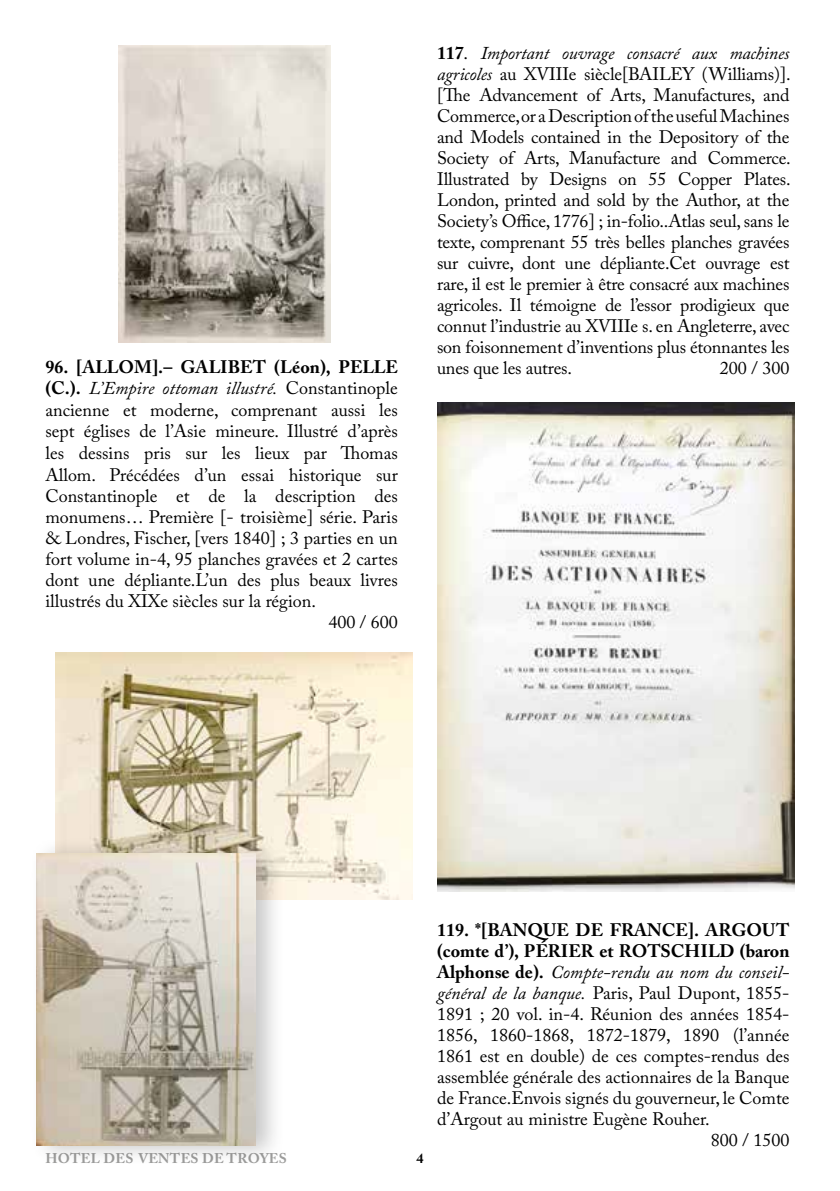
<style>
.page{position:relative;width:840px;height:1191px;background:#fff}
.page>*{position:absolute;margin:0;border:0;box-sizing:border-box;transform-origin:0 0}
.t1{font:18px/21px "Adobe Caslon Pro";color:#000;text-align:justify}
.t2{font:700 18px "Adobe Caslon Pro";color:#000}
.t3{font:italic 18px "Adobe Caslon Pro";color:#000}
.t4{font:700 14px "Adobe Caslon Pro";letter-spacing:.02em;color:#9d9d9c}
.t5{font:700 14px "Adobe Caslon Pro";color:#000}
.s1{font-weight:700;font-style:normal}
.s2{font-style:normal}
.s3{font-weight:700}
.s4{font-style:italic}
</style>
<div class="page">
<img style="left:437px;top:403px;width:357px;height:488px">
<img style="left:118px;top:46px;width:212px;height:296px">
<img style="left:55px;top:652px;width:357px;height:247px">
<div style="left:29px;top:836px;width:256px;height:330px;background:#000;opacity:.22"></div>
<img style="left:37px;top:854px;width:218px;height:291px">
<p class="t2" style="left:45px;top:356px;width:354px">96. [ALLOM].– GALIBET (Léon), PELLE</p>
<p class="t3" style="left:45px;top:377px;width:354px"><span class="s1">(C.).</span> L’Empire ottoman illustré. <span class="s2">Constantinople</span></p>
<p class="t1" style="left:45px;top:399px;width:354px">ancienne et moderne, comprenant aussi les</p>
<p class="t1" style="left:45px;top:420px;width:354px">sept églises de l’Asie mineure. Illustré d’après</p>
<p class="t1" style="left:45px;top:442px;width:354px">les dessins pris sur les lieux par Thomas</p>
<p class="t1" style="left:45px;top:464px;width:354px">Allom. Précédées d’un essai historique sur</p>
<p class="t1" style="left:45px;top:485px;width:354px">Constantinople et de la description des</p>
<p class="t1" style="left:45px;top:506px;width:354px">monumens… Première [- troisième] série. Paris</p>
<p class="t1" style="left:45px;top:527px;width:354px">&amp; Londres, Fischer, [vers 1840] ; 3 parties en un</p>
<p class="t1" style="left:45px;top:548px;width:354px">fort volume in-4, 95 planches gravées et 2 cartes</p>
<p class="t1" style="left:45px;top:569px;width:354px">dont une dépliante.L’un des plus beaux livres</p>
<p class="t1" style="left:45px;top:590px;width:272px">illustrés du XIXe siècles sur la région.</p>
<p class="t1" style="left:328px;top:611px;width:71px">400 / 600</p>
<p class="t1" style="left:437px;top:42px;width:355px"><span class="s3">117</span>. <span class="s4">Important ouvrage consacré aux machines agricoles</span> au XVIIIe siècle[BAILEY (Williams)]. [The Advancement of Arts, Manufactures, and Commerce, or a Description of the useful Machines and Models contained in the Depository of the Society of Arts, Manufacture and Commerce.<br>Illustrated by Designs on 55 Copper Plates.<br>London, printed and sold by the Author, at the Society’s Office, 1776] ; in-folio..Atlas seul, sans le texte, comprenant 55 très belles planches gravées sur cuivre, dont une dépliante.Cet ouvrage est rare, il est le premier à être consacré aux machines agricoles. Il témoigne de l’essor prodigieux que connut l’industrie au XVIIIe s. en Angleterre, avec son foisonnement d’inventions plus étonnantes les unes que les autres.</p>
<p class="t1" style="left:719px;top:357px;width:71px">200 / 300</p>
<p class="t4" style="left:45px;top:1149px;width:243px">HOTEL DES VENTES DE TROYES</p>
<p class="t5" style="left:416px;top:1149px;width:8px">4</p>
<p class="t2" style="left:437px;top:918px;width:354px">119. *[BANQUE DE FRANCE]. ARGOUT</p>
<p class="t2" style="left:437px;top:939px;width:354px">(comte d’), PÉRIER et ROTSCHILD (baron</p>
<p class="t3" style="left:437px;top:960px;width:354px"><span class="s1">Alphonse de).</span> Compte-rendu au nom du conseil-</p>
<p class="t1" style="left:437px;top:982px;width:354px"><span class="s4">général de la banque.</span> Paris, Paul Dupont, 1855-</p>
<p class="t1" style="left:437px;top:1003px;width:354px">1891 ; 20 vol. in-4. Réunion des années 1854-</p>
<p class="t1" style="left:437px;top:1024px;width:354px">1856, 1860-1868, 1872-1879, 1890 (l’année</p>
<p class="t1" style="left:437px;top:1045px;width:354px">1861 est en double) de ces comptes-rendus des</p>
<p class="t1" style="left:437px;top:1066px;width:354px">assemblée générale des actionnaires de la Banque</p>
<p class="t1" style="left:437px;top:1087px;width:354px">de France.Envois signés du gouverneur, le Comte</p>
<p class="t1" style="left:437px;top:1108px;width:274px">d’Argout au ministre Eugène Rouher.</p>
<p class="t1" style="left:710px;top:1129px;width:80px">800 / 1500</p>
</div>
